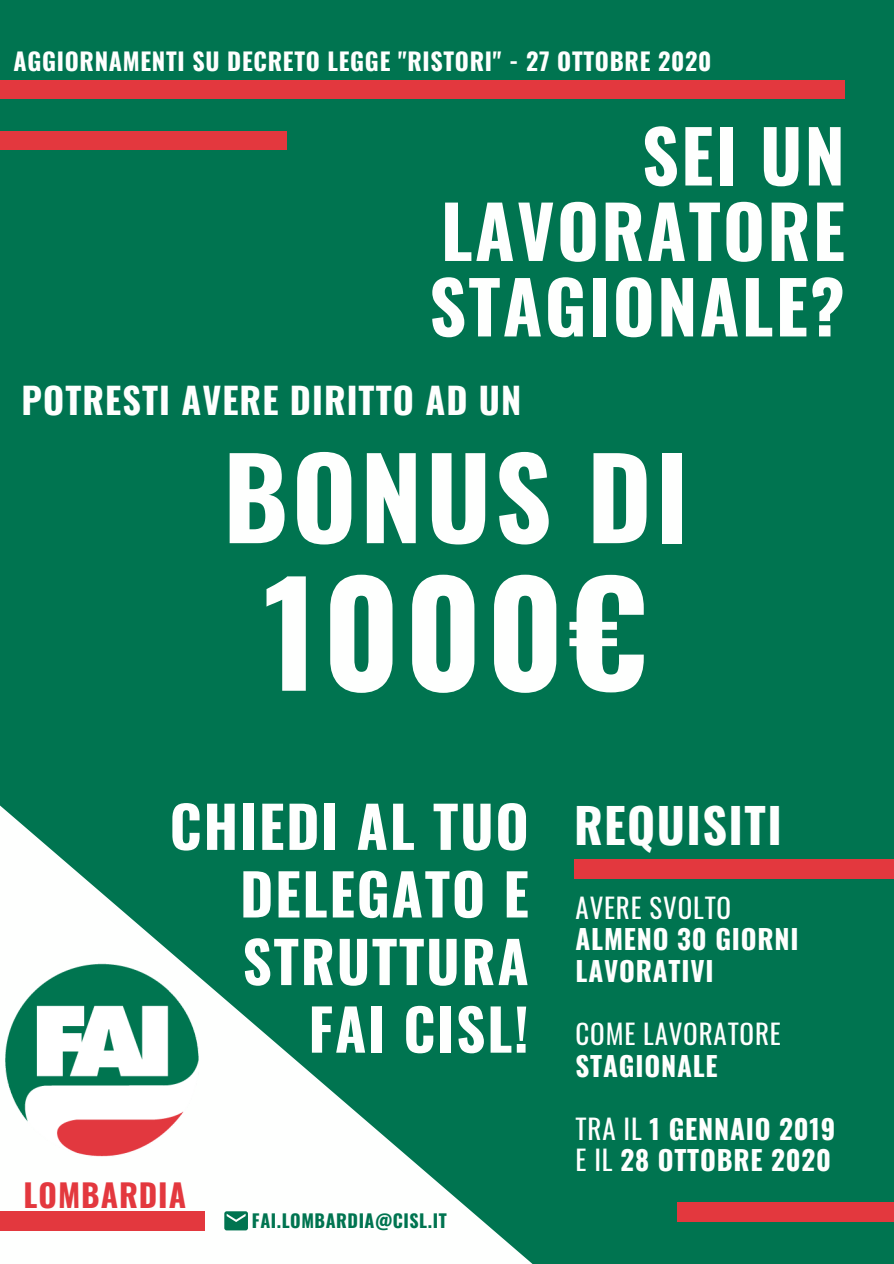
<style>
.page{position:relative;width:894px;height:1264px;background:#fff}
.page>*{position:absolute;margin:0;border:0;box-sizing:border-box;transform-origin:0 0}
.t1{font:700 141.15px "Oswald";color:#fefffe}
.t2{font:700 111.15px "Oswald";letter-spacing:.03em;color:#fefffe}
.t3{font:700 72px/75.4px "Oswald";letter-spacing:.03em;color:#fefffe;text-align:justify}
.t4{font:700 57px/67.5px "Oswald";letter-spacing:.03em;color:#fefffe;text-align:right}
.t5{font:700 48px "Oswald";letter-spacing:.03em;color:#fefffe}
.t6{font:700 36px "Oswald";letter-spacing:.03em;color:#fefffe}
.t7{font:700 31.5px "Oswald";letter-spacing:.03em;color:#e3383e}
.t8{font:700 27px/31.5px "Oswald";letter-spacing:.03em;color:#fefffe}
.t9{font:27px "Oswald";letter-spacing:.03em;color:#fefffe}
.t10{font:700 24px "Oswald";letter-spacing:.03em;color:#fefffe}
.t11{font:700 18px "Oswald";letter-spacing:.03em;color:#007450}
.s1{font-weight:400}
</style>
<div class="page">
<div style="left:0;top:0;width:893px;height:1263px;background:#007450"></div>
<svg style="left:0;top:805px;width:575px;height:458px"></svg>
<div style="left:0;top:80px;width:844px;height:18px;background:#e3383e"></div>
<div style="left:0;top:131px;width:286px;height:18px;background:#e3383e"></div>
<div style="left:0;top:1211px;width:205px;height:19px;background:#e3383e"></div>
<img style="left:0;top:961px;width:205px;height:200px">
<div style="left:677px;top:1201px;width:216px;height:20px;background:#e3383e"></div>
<div style="left:574px;top:859px;width:319px;height:19px;background:#e3383e"></div>
<svg style="left:224px;top:1211px;width:24px;height:19px"></svg>
<p class="t10" style="left:13px;top:43px;width:699px">AGGIORNAMENTI SU DECRETO LEGGE "RISTORI" - 27 OTTOBRE 2020</p>
<h3 class="t3" style="left:429px;top:115px;width:417px;text-indent:212px">SEI UN LAVORATORE STAGIONALE?</h3>
<h3 class="t6" style="left:21px;top:372px;width:501px">POTRESTI AVERE DIRITTO AD UN</h3>
<h2 class="t2" style="left:223px;top:410px;width:467px">BONUS DI</h2>
<h1 class="t1" style="left:263px;top:522px;width:385px">1000€</h1>
<h3 class="t4" style="left:169px;top:790px;width:360px">CHIEDI AL TUO<br>DELEGATO E<br>STRUTTURA<br>FAI CISL!</h3>
<p class="t7" style="left:24px;top:1170px;width:164px">LOMBARDIA</p>
<p class="t11" style="left:252px;top:1206px;width:196px">FAI.LOMBARDIA@CISL.IT</p>
<h3 class="t5" style="left:574px;top:788px;width:209px">REQUISITI</h3>
<p class="t9" style="left:575px;top:886px;width:157px">AVERE SVOLTO</p>
<p class="t8" style="left:575px;top:922px;width:224px">ALMENO 30 GIORNI<br>LAVORATIVI</p>
<p class="t9" style="left:575px;top:1012px;width:207px">COME LAVORATORE</p>
<p class="t8" style="left:575px;top:1048px;width:143px">STAGIONALE</p>
<p class="t8" style="left:575px;top:1111px;width:261px"><span class="s1">TRA IL</span> 1 GENNAIO 2019<br><span class="s1">E IL</span> 28 OTTOBRE 2020</p>
</div>
